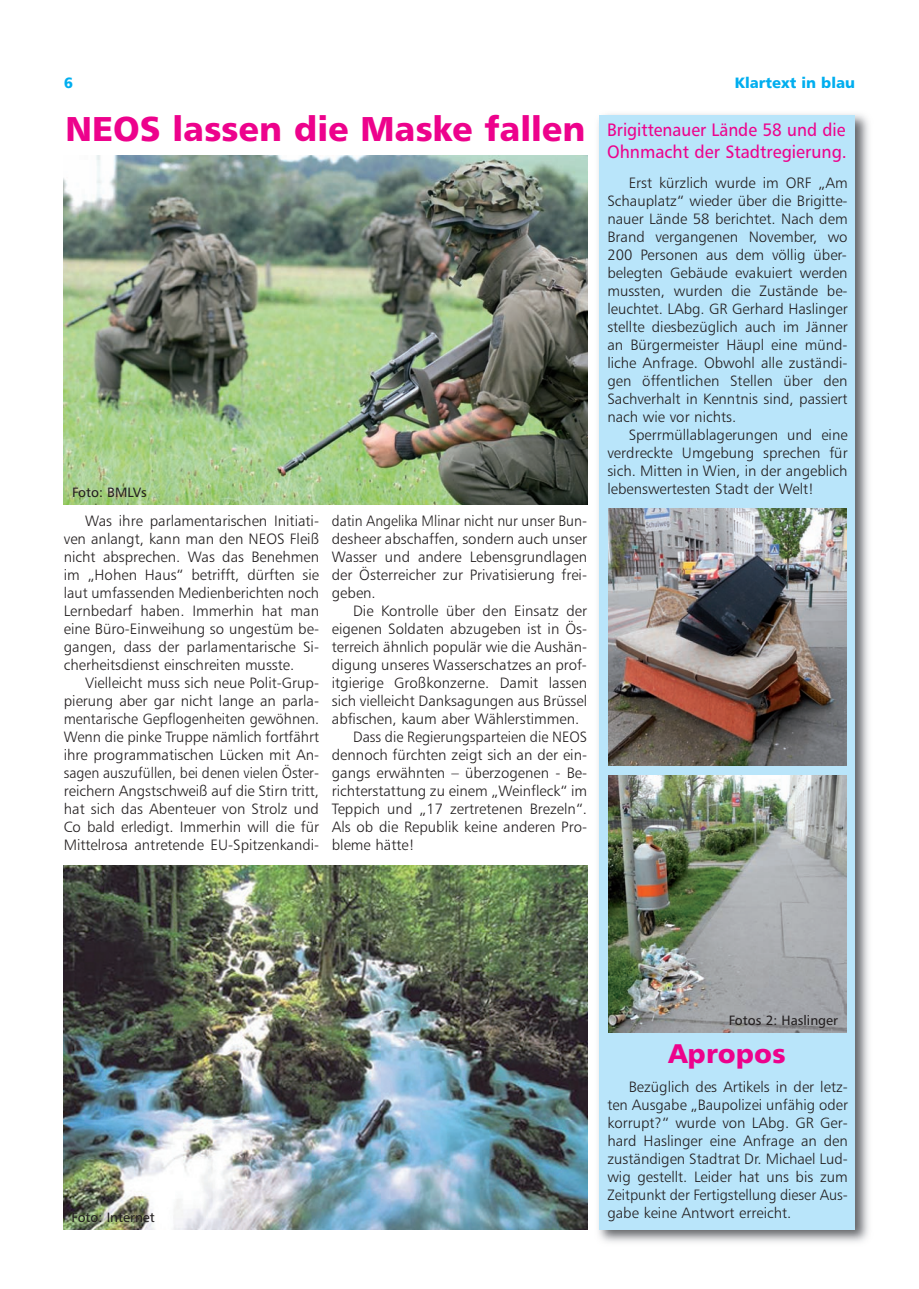
<style>
.page{position:relative;width:919px;height:1289px;background:#fff}
.page>*{position:absolute;margin:0;border:0;box-sizing:border-box;transform-origin:0 0}
.t1{font:27px "Humanist 777 BT Black B";color:#ed028c}
.t2{font:18px/21.6px "Humanist 777 BT Roman B";color:#ed028c;text-align:right;scale:.94 1}
.t3{font:15px/18px "Humanist 777 BT Light B";color:#231f20;text-align:justify}
.t4{font:15px/18px "Humanist 777 BT Light B";color:#231f20;text-align:justify;scale:.94 1}
.t5{font:15px "Humanist 777 BT Black B";color:#00aeef}
.t6{font:13.5px "Humanist 777 BT Roman B";color:#231f20}
.s1{font-family:"Humanist 777 BT Black B";font-size:34.5px}
</style>
<div class="page">
<img style="left:598px;top:114px;width:271px;height:1129px">
<div style="left:599px;top:115px;width:256px;height:1114px;background:#b9e5fa"></div>
<img style="left:64px;top:155px;width:523px;height:349px">
<img style="left:64px;top:865px;width:523px;height:364px">
<img style="left:608px;top:508px;width:238px;height:257px">
<img style="left:608px;top:775px;width:238px;height:257px">
<p class="t5" style="left:64px;top:77px;width:11px">6</p>
<p class="t5" style="left:734px;top:77px;width:122px">Klartext in blau</p>
<p class="t2" style="left:66px;top:119px;width:832px"><span class="s1">NEOS lassen die Maske fallen</span> Brigittenauer Lände 58 und die<br>Ohnmacht der Stadtregierung.</p>
<p class="t6" style="left:72px;top:484px;width:76px">Foto: BMLVs</p>
<p class="t3" style="left:64px;top:513px;width:257px;text-indent:21px">Was ihre parlamentarischen Ini tia ti - ven anlangt, kann man den NEOS Fleiß nicht absprechen. Was das Benehmen im „Hohen Haus“ betrifft, dürften sie laut umfassenden Medienberichten noch Lernbedarf haben. Immerhin hat man eine Büro-Einweihung so unge stüm be - gangen, dass der parlamenta ri sche Si - cherheitsdienst einschreiten musste.</p>
<p class="t3" style="left:64px;top:675px;width:257px;text-indent:21px">Vielleicht muss sich neue Polit-Grup - pierung aber gar nicht lange an parla&shy;mentarische Gepflogenheiten gewöhnen.<br>Wenn die pinke Truppe nämlich fortfährt ihre programmatischen Lücken mit An - sagen auszufüllen, bei denen vielen Öster&shy;reichern Angstschweiß auf die Stirn tritt, hat sich das Abenteuer von Strolz und Co bald erledigt. Immerhin will die für Mittelrosa antretende EU-Spitzen kan di -</p>
<p class="t4" style="left:332px;top:513px;width:273px">datin Angelika Mlinar nicht nur unser Bun&shy;desheer abschaffen, sondern auch unser Wasser und andere Le bensgrundlagen der Österreicher zur Pri vatisierung frei - ge ben.</p>
<p class="t3" style="left:353px;top:603px;width:235px">Die Kontrolle über den Einsatz der</p>
<p class="t3" style="left:332px;top:621px;width:257px">eigenen Soldaten abzugeben ist in Ös -</p>
<p class="t3" style="left:332px;top:639px;width:257px">ter reich ähnlich populär wie die Aus hän -</p>
<p class="t3" style="left:332px;top:657px;width:256px">digung unseres Wasserschatzes an prof-</p>
<p class="t3" style="left:332px;top:675px;width:257px">itgierige Großkonzerne. Damit las sen</p>
<p class="t3" style="left:332px;top:693px;width:257px">sich vielleicht Danksagungen aus Brüssel</p>
<p class="t3" style="left:332px;top:711px;width:249px">abfischen, kaum aber Wäh ler stimmen.</p>
<p class="t3" style="left:353px;top:729px;width:235px">Dass die Regierungsparteien die NEOS</p>
<p class="t3" style="left:332px;top:747px;width:257px">dennoch fürchten zeigt sich an der ein-</p>
<p class="t3" style="left:332px;top:765px;width:257px">gangs erwähnten – überzogenen - Be -</p>
<p class="t3" style="left:332px;top:783px;width:257px">richt erstattung zu einem „Weinfleck“ im</p>
<p class="t3" style="left:332px;top:801px;width:257px">Teppich und „17 zertretenen Brezeln“.</p>
<p class="t3" style="left:332px;top:819px;width:257px">Als ob die Republik keine anderen Pro -</p>
<p class="t3" style="left:332px;top:837px;width:84px">bleme hätte!</p>
<p class="t3" style="left:607px;top:175px;width:242px;text-indent:21px">Erst kürzlich wurde im ORF „Am Schauplatz“ wieder über die Brigit te - nauer Lände 58 berichtet. Nach dem Brand vergangenen November, wo 200 Personen aus dem völlig über&shy;belegten Gebäude evakuiert werden mussten, wurden die Zustände be - leuchtet. LAbg. GR Gerhard Haslinger stellte diesbezüglich auch im Jänner an Bürgermeister Häupl eine münd - liche Anfrage. Obwohl alle zuständi&shy;gen öffentlichen Stellen über den Sach verhalt in Kenntnis sind, passiert nach wie vor nichts.</p>
<p class="t3" style="left:607px;top:427px;width:242px;text-indent:21px">Sperrmüllablagerungen und eine ver dreckte Umgebung sprechen für sich. Mitten in Wien, in der angeblich lebenswertesten Stadt der Welt!</p>
<p class="t6" style="left:72px;top:1209px;width:85px">Foto: Internet</p>
<p class="t6" style="left:728px;top:1012px;width:111px">Fotos 2: Haslinger</p>
<h1 class="t1" style="left:668px;top:1043px;width:119px">Apropos</h1>
<p class="t3" style="left:607px;top:1078px;width:242px;text-indent:21px">Bezüglich des Artikels in der letz&shy;ten Ausgabe „Baupolizei unfähig oder korrupt?“ wurde von LAbg. GR Ger - hard Haslinger eine Anfrage an den zuständigen Stadtrat Dr. Michael Lud - wig gestellt. Leider hat uns bis zum Zeitpunkt der Fertigstellung dieser Aus&shy;gabe keine Antwort erreicht.</p>
</div>
